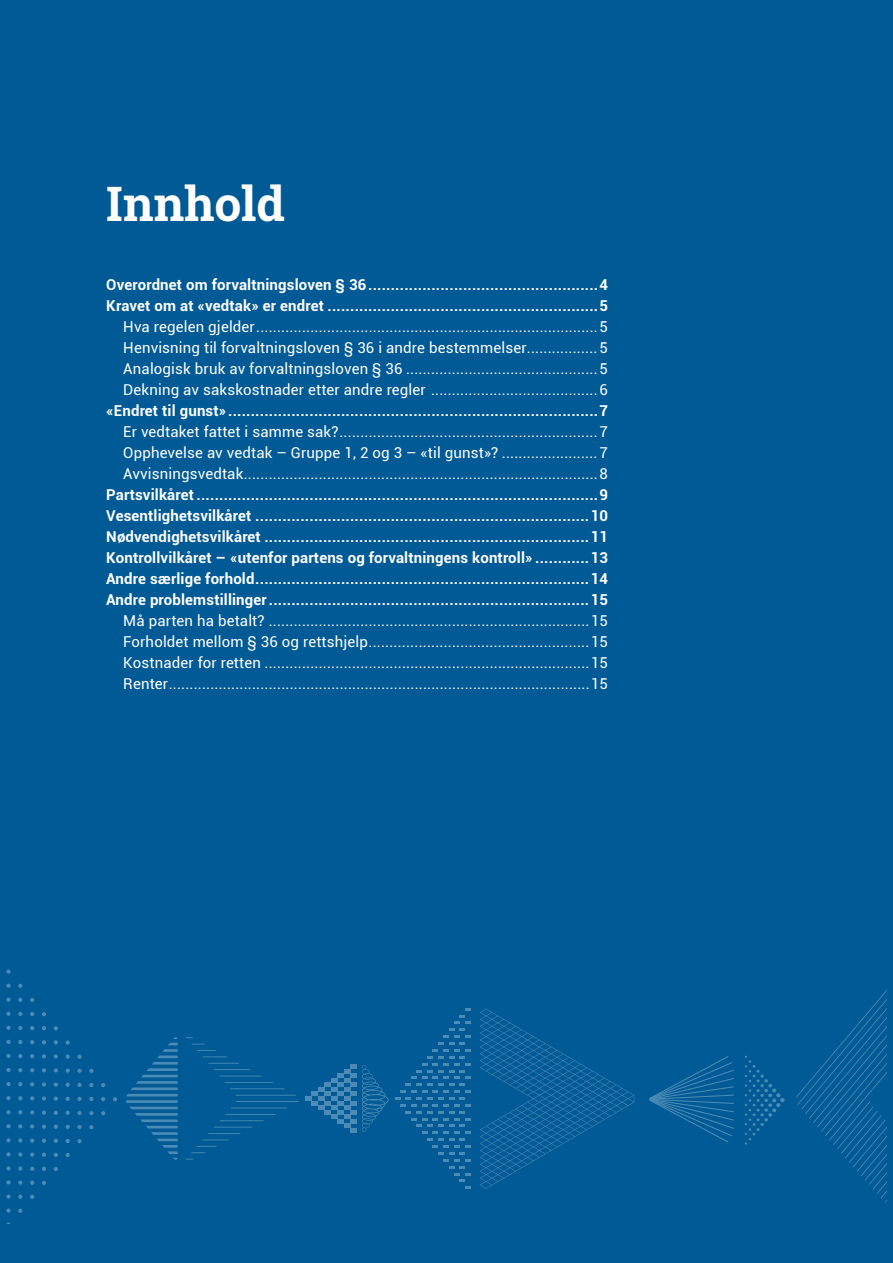
<style>
.page{position:relative;width:893px;height:1263px;background:#005a96}
.page>*{position:absolute;margin:0;border:0;box-sizing:border-box;transform-origin:0 0}
.t1{font:700 48px "Roboto Slab";color:#fff}
.t2{font:15px "Roboto";letter-spacing:.01em;color:#fff}
.t3{font:700 15px "Roboto";letter-spacing:.01em;color:#fff}
</style>
<div class="page">
<svg style="left:6px;top:969px;width:5px;height:5px"></svg>
<svg style="left:18px;top:984px;width:4px;height:4px"></svg>
<svg style="left:30px;top:998px;width:4px;height:4px"></svg>
<svg style="left:42px;top:1012px;width:4px;height:4px"></svg>
<svg style="left:54px;top:1026px;width:4px;height:4px"></svg>
<svg style="left:66px;top:1040px;width:4px;height:5px"></svg>
<svg style="left:77px;top:1054px;width:5px;height:5px"></svg>
<svg style="left:89px;top:1069px;width:4px;height:4px"></svg>
<svg style="left:101px;top:1083px;width:4px;height:4px"></svg>
<svg style="left:113px;top:1097px;width:4px;height:4px"></svg>
<svg style="left:6px;top:983px;width:5px;height:5px"></svg>
<svg style="left:18px;top:998px;width:4px;height:4px"></svg>
<svg style="left:30px;top:1012px;width:4px;height:4px"></svg>
<svg style="left:42px;top:1026px;width:4px;height:4px"></svg>
<svg style="left:54px;top:1040px;width:4px;height:4px"></svg>
<svg style="left:66px;top:1054px;width:4px;height:5px"></svg>
<svg style="left:77px;top:1069px;width:5px;height:4px"></svg>
<svg style="left:89px;top:1083px;width:4px;height:4px"></svg>
<svg style="left:101px;top:1097px;width:4px;height:4px"></svg>
<svg style="left:6px;top:997px;width:5px;height:5px"></svg>
<svg style="left:18px;top:1012px;width:4px;height:4px"></svg>
<svg style="left:30px;top:1026px;width:4px;height:4px"></svg>
<svg style="left:42px;top:1040px;width:4px;height:4px"></svg>
<svg style="left:54px;top:1054px;width:4px;height:4px"></svg>
<svg style="left:66px;top:1068px;width:4px;height:5px"></svg>
<svg style="left:77px;top:1083px;width:5px;height:4px"></svg>
<svg style="left:89px;top:1097px;width:4px;height:4px"></svg>
<svg style="left:101px;top:1111px;width:4px;height:4px"></svg>
<svg style="left:6px;top:1012px;width:5px;height:4px"></svg>
<svg style="left:18px;top:1026px;width:4px;height:4px"></svg>
<svg style="left:30px;top:1040px;width:4px;height:4px"></svg>
<svg style="left:42px;top:1054px;width:4px;height:4px"></svg>
<svg style="left:54px;top:1068px;width:4px;height:5px"></svg>
<svg style="left:66px;top:1082px;width:4px;height:5px"></svg>
<svg style="left:77px;top:1097px;width:5px;height:4px"></svg>
<svg style="left:89px;top:1111px;width:4px;height:4px"></svg>
<svg style="left:6px;top:1026px;width:5px;height:4px"></svg>
<svg style="left:18px;top:1040px;width:4px;height:4px"></svg>
<svg style="left:30px;top:1054px;width:4px;height:4px"></svg>
<svg style="left:42px;top:1068px;width:4px;height:4px"></svg>
<svg style="left:54px;top:1082px;width:4px;height:5px"></svg>
<svg style="left:66px;top:1097px;width:4px;height:4px"></svg>
<svg style="left:77px;top:1111px;width:5px;height:4px"></svg>
<svg style="left:89px;top:1125px;width:4px;height:4px"></svg>
<svg style="left:6px;top:1040px;width:5px;height:4px"></svg>
<svg style="left:18px;top:1054px;width:4px;height:4px"></svg>
<svg style="left:30px;top:1068px;width:4px;height:4px"></svg>
<svg style="left:42px;top:1082px;width:4px;height:4px"></svg>
<svg style="left:54px;top:1096px;width:4px;height:5px"></svg>
<svg style="left:66px;top:1111px;width:4px;height:4px"></svg>
<svg style="left:77px;top:1125px;width:5px;height:4px"></svg>
<svg style="left:6px;top:1054px;width:5px;height:4px"></svg>
<svg style="left:18px;top:1068px;width:4px;height:4px"></svg>
<svg style="left:30px;top:1082px;width:4px;height:4px"></svg>
<svg style="left:42px;top:1096px;width:4px;height:5px"></svg>
<svg style="left:54px;top:1110px;width:4px;height:5px"></svg>
<svg style="left:66px;top:1125px;width:4px;height:4px"></svg>
<svg style="left:77px;top:1139px;width:5px;height:4px"></svg>
<svg style="left:6px;top:1068px;width:5px;height:4px"></svg>
<svg style="left:18px;top:1082px;width:4px;height:4px"></svg>
<svg style="left:30px;top:1096px;width:4px;height:4px"></svg>
<svg style="left:42px;top:1110px;width:4px;height:5px"></svg>
<svg style="left:54px;top:1125px;width:4px;height:4px"></svg>
<svg style="left:66px;top:1139px;width:4px;height:4px"></svg>
<svg style="left:6px;top:1082px;width:5px;height:4px"></svg>
<svg style="left:18px;top:1096px;width:4px;height:4px"></svg>
<svg style="left:30px;top:1110px;width:4px;height:4px"></svg>
<svg style="left:42px;top:1124px;width:4px;height:5px"></svg>
<svg style="left:54px;top:1139px;width:4px;height:4px"></svg>
<svg style="left:66px;top:1153px;width:4px;height:4px"></svg>
<svg style="left:6px;top:1096px;width:5px;height:4px"></svg>
<svg style="left:18px;top:1110px;width:4px;height:4px"></svg>
<svg style="left:30px;top:1124px;width:4px;height:5px"></svg>
<svg style="left:42px;top:1138px;width:4px;height:5px"></svg>
<svg style="left:54px;top:1153px;width:4px;height:4px"></svg>
<svg style="left:6px;top:1110px;width:5px;height:4px"></svg>
<svg style="left:18px;top:1124px;width:4px;height:4px"></svg>
<svg style="left:30px;top:1138px;width:4px;height:5px"></svg>
<svg style="left:42px;top:1153px;width:4px;height:4px"></svg>
<svg style="left:54px;top:1167px;width:4px;height:4px"></svg>
<svg style="left:6px;top:1124px;width:5px;height:4px"></svg>
<svg style="left:18px;top:1138px;width:4px;height:4px"></svg>
<svg style="left:30px;top:1152px;width:4px;height:5px"></svg>
<svg style="left:42px;top:1167px;width:4px;height:4px"></svg>
<svg style="left:6px;top:1138px;width:5px;height:4px"></svg>
<svg style="left:18px;top:1152px;width:4px;height:4px"></svg>
<svg style="left:30px;top:1166px;width:4px;height:5px"></svg>
<svg style="left:42px;top:1181px;width:4px;height:4px"></svg>
<svg style="left:6px;top:1152px;width:5px;height:4px"></svg>
<svg style="left:18px;top:1166px;width:4px;height:5px"></svg>
<svg style="left:30px;top:1181px;width:4px;height:4px"></svg>
<svg style="left:6px;top:1166px;width:5px;height:4px"></svg>
<svg style="left:18px;top:1180px;width:4px;height:5px"></svg>
<svg style="left:30px;top:1195px;width:4px;height:4px"></svg>
<svg style="left:6px;top:1180px;width:5px;height:4px"></svg>
<svg style="left:18px;top:1194px;width:4px;height:5px"></svg>
<svg style="left:6px;top:1194px;width:5px;height:5px"></svg>
<svg style="left:18px;top:1208px;width:4px;height:5px"></svg>
<svg style="left:6px;top:1208px;width:5px;height:5px"></svg>
<svg style="left:395px;top:1008px;width:75px;height:181px"></svg>
<svg style="left:305px;top:1064px;width:84px;height:69px"></svg>
<svg style="left:649px;top:1056px;width:85px;height:86px"></svg>
<svg style="left:745px;top:1055px;width:40px;height:90px"></svg>
<svg style="left:192px;top:1044px;width:35px;height:13px"></svg>
<svg style="left:208px;top:1063px;width:53px;height:13px"></svg>
<svg style="left:224px;top:1082px;width:60px;height:7px"></svg>
<svg style="left:231px;top:1095px;width:68px;height:13px"></svg>
<svg style="left:219px;top:1114px;width:57px;height:7px"></svg>
<svg style="left:203px;top:1127px;width:49px;height:13px"></svg>
<svg style="left:191px;top:1146px;width:26px;height:7px"></svg>
<svg style="left:126px;top:1037px;width:52px;height:123px"></svg>
<svg style="left:480px;top:1009px;width:154px;height:180px"></svg>
<svg style="left:796px;top:990px;width:91px;height:213px"></svg>
<h1 class="t1" style="left:106px;top:170px;width:180px">Innhold</h1>
<p class="t3" style="left:106px;top:274px;width:503px">Overordnet om forvaltningsloven § 36...................................................4</p>
<p class="t3" style="left:106px;top:295px;width:503px">Kravet om at «vedtak» er endret ............................................................5</p>
<p class="t2" style="left:123px;top:316px;width:486px">Hva regelen gjelder..................................................................................5</p>
<p class="t2" style="left:123px;top:337px;width:486px">Henvisning til forvaltningsloven § 36 i andre bestemmelser.................5</p>
<p class="t2" style="left:123px;top:358px;width:486px">Analogisk bruk av forvaltningsloven § 36 ..............................................5</p>
<p class="t2" style="left:123px;top:379px;width:486px">Dekning av sakskostnader etter andre regler ........................................6</p>
<p class="t3" style="left:106px;top:400px;width:503px">«Endret til gunst»..................................................................................7</p>
<p class="t2" style="left:123px;top:421px;width:486px">Er vedtaket fattet i samme sak?..............................................................7</p>
<p class="t2" style="left:123px;top:442px;width:486px">Opphevelse av vedtak – Gruppe 1, 2 og 3 – «til gunst»? .......................7</p>
<p class="t2" style="left:123px;top:463px;width:486px">Avvisningsvedtak.....................................................................................8</p>
<p class="t3" style="left:106px;top:484px;width:503px">Partsvilkåret .........................................................................................9</p>
<p class="t3" style="left:106px;top:505px;width:503px">Vesentlighetsvilkåret ..........................................................................10</p>
<p class="t3" style="left:106px;top:526px;width:503px">Nødvendighetsvilkåret ........................................................................11</p>
<p class="t3" style="left:106px;top:547px;width:503px">Kontrollvilkåret – «utenfor partens og forvaltningens kontroll» ............13</p>
<p class="t3" style="left:106px;top:568px;width:503px">Andre særlige forhold..........................................................................14</p>
<p class="t3" style="left:106px;top:589px;width:503px">Andre problemstillinger.......................................................................15</p>
<p class="t2" style="left:123px;top:610px;width:486px">Må parten ha betalt? .............................................................................15</p>
<p class="t2" style="left:123px;top:631px;width:486px">Forholdet mellom § 36 og rettshjelp.....................................................15</p>
<p class="t2" style="left:123px;top:652px;width:486px">Kostnader for retten ..............................................................................15</p>
<p class="t2" style="left:123px;top:673px;width:486px">Renter.....................................................................................................15</p>
</div>
